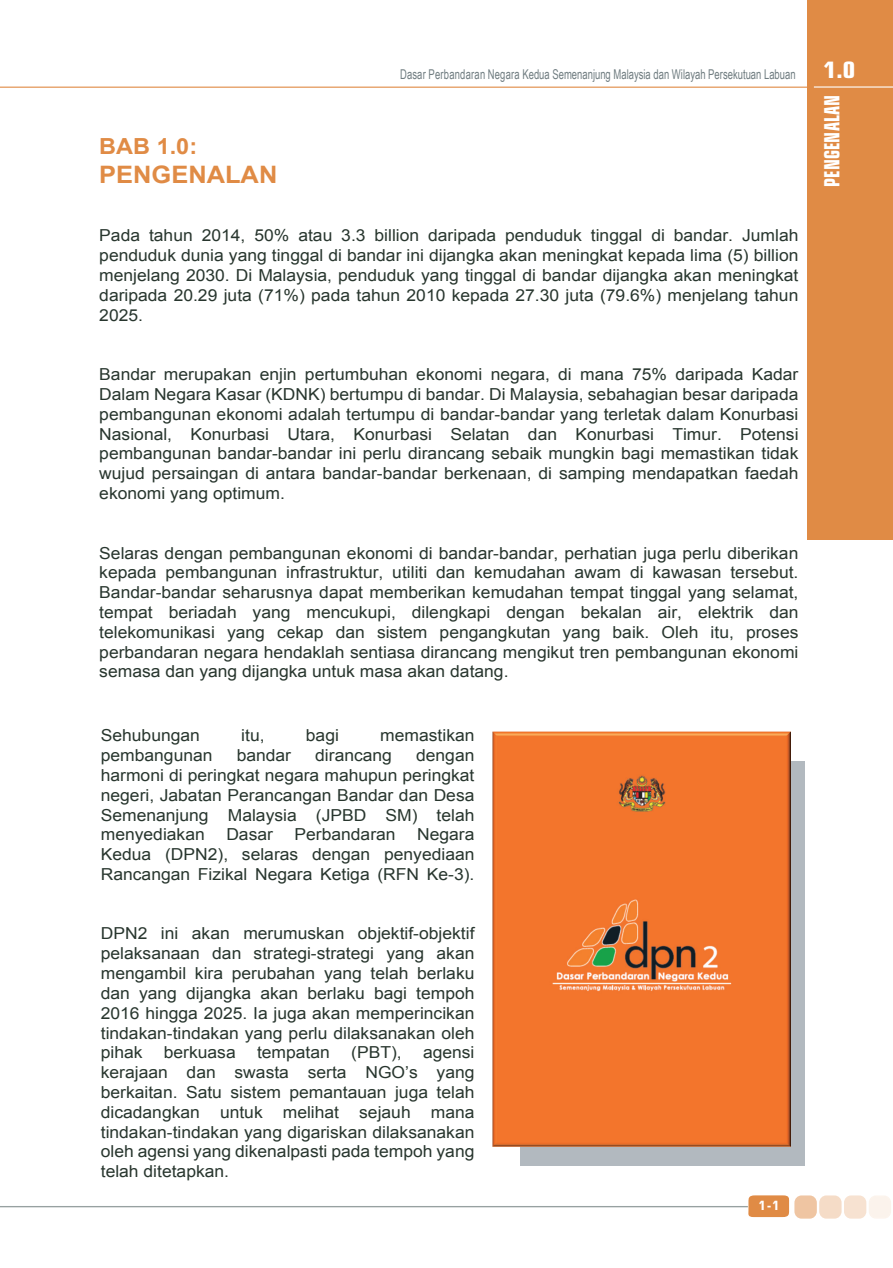
<style>
.page{position:relative;width:893px;height:1268px;background:#fff}
.page>*{position:absolute;margin:0;border:0;box-sizing:border-box;transform-origin:0 0}
.t1{font:700 24px "Arial";color:#e08b45;scale:1.06 1}
.t2{font:700 condensed 22.65px "Eurostile LT Std";color:#fff;scale:1.09 1}
.t3{font:700 22.2px "Arial";color:#e08b45;scale:1.06 1}
.t4{font:700 condensed 21px "Eurostile LT Std";letter-spacing:.005em;color:#fff;scale:.83 1}
.t5{font:16.5px/19.8px "Arial";color:#28362e;text-align:justify;scale:1.06 1}
.t6{font:13.5px "Arial Narrow";color:#6f7c80;scale:.86 1}
.t7{font:700 condensed 12.75px "Eurostile LT Std";color:#fff;scale:.96 1}
</style>
<div class="page">
<hr style="left:0;top:1205px;width:748px;height:1px;background:#97a1a1">
<svg style="left:747px;top:1195px;width:43px;height:21px"></svg>
<div style="left:795px;top:1195px;width:21px;height:22px;background:#efc5a2;border-radius:6px"></div>
<div style="left:794px;top:1195px;width:23px;height:23px;border:2px solid #e08b45;border-radius:6px"></div>
<div style="left:820px;top:1195px;width:21px;height:22px;background:#f5dcc7;border-radius:6px"></div>
<div style="left:819px;top:1195px;width:23px;height:23px;border:2px solid #e08b45;border-radius:6px"></div>
<div style="left:845px;top:1195px;width:21px;height:22px;background:#f7e2d1;border-radius:6px"></div>
<div style="left:844px;top:1195px;width:22px;height:23px;border:2px solid #e08b45;border-radius:6px"></div>
<div style="left:869px;top:1195px;width:21px;height:22px;background:#fbf3ec;border-radius:6px"></div>
<div style="left:869px;top:1195px;width:22px;height:23px;border:2px solid #e08b45;border-radius:6px"></div>
<hr style="left:0;top:87px;width:824px;height:1px;background:#e08b45">
<div style="left:520px;top:760px;width:285px;height:404px;background:#b2b9bf"></div>
<div style="left:807px;top:0;width:86px;height:539px;background:#e08b45"></div>
<hr style="left:814px;top:86px;width:79px;height:2px;background:#fff">
<img style="left:493px;top:731px;width:298px;height:415px">
<h3 class="t3" style="left:99px;top:131px;width:94px">BAB 1.0:</h3>
<h1 class="t1" style="left:99px;top:158px;width:169px">PENGENALAN</h1>
<p class="t6" style="left:400px;top:64px;width:462px">Dasar Perbandaran Negara Kedua Semenanjung Malaysia dan Wilayah Persekutuan Labuan</p>
<p class="t5" style="left:99px;top:226px;width:661px">Pada tahun 2014, 50% atau 3.3 billion daripada penduduk tinggal di bandar. Jumlah penduduk dunia yang tinggal di bandar ini dijangka akan meningkat kepada lima (5) billion menjelang 2030. Di Malaysia, penduduk yang tinggal di bandar dijangka akan meningkat daripada 20.29 juta (71%) pada tahun 2010 kepada 27.30 juta (79.6%) menjelang tahun 2025.</p>
<p class="t5" style="left:99px;top:364px;width:661px">Bandar merupakan enjin pertumbuhan ekonomi negara, di mana 75% daripada Kadar Dalam Negara Kasar (KDNK) bertumpu di bandar. Di Malaysia, sebahagian besar daripada pembangunan ekonomi adalah tertumpu di bandar-bandar yang terletak dalam Konurbasi Nasional, Konurbasi Utara, Konurbasi Selatan dan Konurbasi Timur. Potensi pembangunan bandar-bandar ini perlu dirancang sebaik mungkin bagi memastikan tidak wujud persaingan di antara bandar-bandar berkenaan, di samping mendapatkan faedah ekonomi yang optimum.</p>
<p class="t5" style="left:99px;top:543px;width:661px">Selaras dengan pembangunan ekonomi di bandar-bandar, perhatian juga perlu diberikan kepada pembangunan infrastruktur, utiliti dan kemudahan awam di kawasan tersebut.<br>Bandar-bandar seharusnya dapat memberikan kemudahan tempat tinggal yang selamat, tempat beriadah yang mencukupi, dilengkapi dengan bekalan air, elektrik dan telekomunikasi yang cekap dan sistem pengangkutan yang baik. Oleh itu, proses perbandaran negara hendaklah sentiasa dirancang mengikut tren pembangunan ekonomi semasa dan yang dijangka untuk masa akan datang.</p>
<p class="t5" style="left:101px;top:725px;width:95px">Sehubungan</p>
<p class="t5" style="left:241px;top:725px;width:24px">itu,</p>
<p class="t5" style="left:306px;top:725px;width:33px">bagi</p>
<p class="t5" style="left:380px;top:725px;width:90px">memastikan</p>
<p class="t5" style="left:101px;top:745px;width:107px">pembangunan</p>
<p class="t5" style="left:237px;top:745px;width:53px">bandar</p>
<p class="t5" style="left:315px;top:745px;width:74px">dirancang</p>
<p class="t5" style="left:101px;top:745px;width:354px;text-indent:315px">dengan harmoni di peringkat negara mahupun peringkat negeri, Jabatan Perancangan Bandar dan Desa Semenanjung Malaysia (JPBD SM) telah menyediakan</p>
<p class="t5" style="left:101px;top:824px;width:354px;text-indent:316px">Negara Kedua (DPN2), selaras dengan penyediaan Rancangan Fizikal Negara Ketiga (RFN Ke-3).</p>
<p class="t5" style="left:226px;top:824px;width:45px">Dasar</p>
<p class="t5" style="left:295px;top:824px;width:97px">Perbandaran</p>
<p class="t5" style="left:101px;top:923px;width:354px">DPN2 ini akan merumuskan objektif-objektif pelaksanaan dan strategi-strategi yang akan mengambil kira perubahan yang telah berlaku dan yang dijangka akan berlaku bagi tempoh 2016 hingga 2025. Ia juga akan memperincikan tindakan-tindakan yang perlu dilaksanakan oleh pihak</p>
<p class="t5" style="left:164px;top:1042px;width:69px">berkuasa</p>
<p class="t5" style="left:257px;top:1042px;width:70px">tempatan</p>
<p class="t5" style="left:351px;top:1042px;width:49px">(PBT),</p>
<p class="t5" style="left:101px;top:1042px;width:354px;text-indent:322px">agensi kerajaan dan swasta serta NGO’s yang berkaitan. Satu sistem pemantauan juga telah dicadangkan untuk melihat sejauh mana tindakan-tindakan yang digariskan dilaksanakan oleh agensi yang dikenalpasti pada tempoh yang telah ditetapkan.</p>
<p class="t7" style="left:759px;top:1197px;width:22px">1 - 1</p>
<h2 class="t2" style="left:824px;top:56px;width:30px">1.0</h2>
<p class="t4" style="left:819px;top:186px;width:112px;rotate:-90deg">PENGENALAN</p>
</div>
